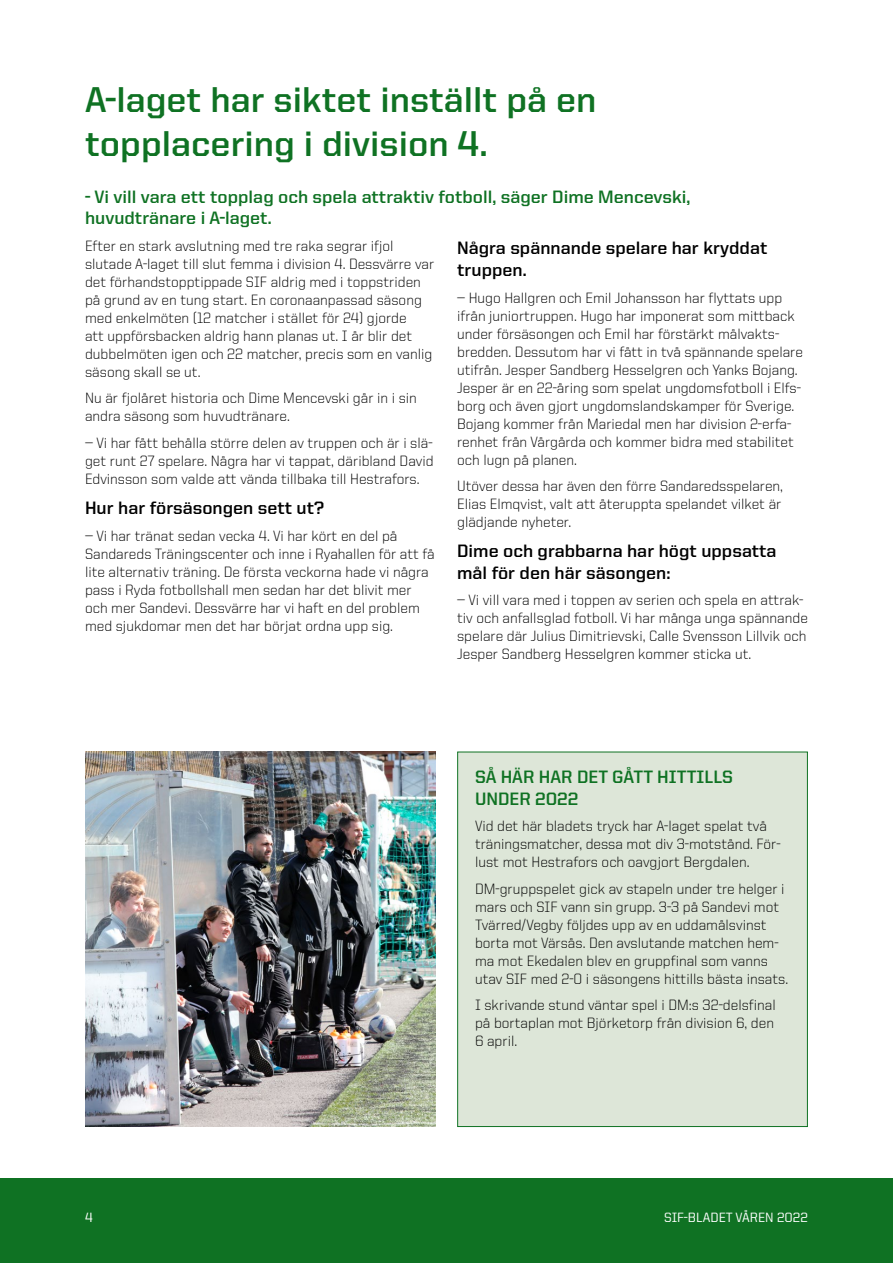
<style>
.page{position:relative;width:893px;height:1263px;background:#fff}
.page>*{position:absolute;margin:0;border:0;box-sizing:border-box;transform-origin:0 0}
.t1{font:700 36px/43.2px "United Sans Reg";color:#0f7223}
.t2{font:700 18px/21.6px "United Sans Reg";color:#0f7223}
.t3{font:700 18px/21.6px "United Sans Reg";color:#000}
.t4{font:300 15px/18px "United Sans Reg";color:#000}
.t5{font:500 13.5px "United Sans Reg";color:#fff}
</style>
<div class="page">
<div style="left:458px;top:752px;width:349px;height:374px;background:#dde6d8"></div>
<div style="left:457px;top:752px;width:351px;height:375px;border:1px solid #0f7223"></div>
<img style="left:85px;top:752px;width:351px;height:375px">
<div style="left:0;top:1178px;width:893px;height:85px;background:#0f7223"></div>
<h1 class="t1" style="left:85px;top:78px;width:513px">A-laget har siktet inställt på en topplacering i division 4.</h1>
<p class="t2" style="left:85px;top:185px;width:607px">- Vi vill vara ett topplag och spela attraktiv fotboll, säger Dime Mencevski, huvudtränare i A-laget.</p>
<p class="t4" style="left:85px;top:237px;width:351px">Efter en stark avslutning med tre raka segrar ifjol slutade A-laget till slut femma i division 4. Dessvärre var det förhandstopptippade SIF aldrig med i toppstriden på grund av en tung start. En coronaanpassad säsong med enkelmöten (12 matcher i stället för 24) gjorde<br>att uppförsbacken aldrig hann planas ut. I år blir det dubbelmöten igen och 22 matcher, precis som en vanlig säsong skall se ut.</p>
<p class="t4" style="left:85px;top:389px;width:333px">Nu är fjolåret historia och Dime Mencevski går in i sin andra säsong som huvudtränare.</p>
<p class="t4" style="left:85px;top:434px;width:350px;text-align:justify">— Vi har fått behålla större delen av truppen och är i slä&shy;get runt 27 spelare. Några har vi tappat, däribland David Edvinsson som valde att vända tillbaka till Hestrafors.</p>
<p class="t3" style="left:85px;top:497px;width:241px">Hur har försäsongen sett ut?</p>
<p class="t4" style="left:85px;top:526px;width:351px">— Vi har tränat sedan vecka 4. Vi har kört en del på Sandareds Träningscenter och inne i Ryahallen för att få lite alternativ träning. De första veckorna hade vi några pass i Ryda fotbollshall men sedan har det blivit mer och mer Sandevi. Dessvärre har vi haft en del problem med sjukdomar men det har börjat ordna upp sig.</p>
<p class="t3" style="left:457px;top:237px;width:312px">Några spännande spelare har kryddat truppen.</p>
<p class="t4" style="left:457px;top:288px;width:347px">— Hugo Hallgren och Emil Johansson har flyttats upp ifrån juniortruppen. Hugo har imponerat som mittback under försäsongen och Emil har förstärkt målvakts&shy;bredden. Dessutom har vi fått in två spännande spelare utifrån. Jesper Sandberg Hesselgren och Yanks Bojang.<br>Jesper är en 22-åring som spelat ungdomsfotboll i Elfs&shy;borg och även gjort ungdomslandskamper för Sverige.<br>Bojang kommer från Mariedal men har division 2-erfa&shy;renhet från Vårgårda och kommer bidra med stabilitet och lugn på planen.</p>
<p class="t4" style="left:457px;top:477px;width:327px;text-align:justify">Utöver dessa har även den förre Sandaredsspelaren, Elias Elmqvist, valt att återuppta spelandet vilket är glädjande nyheter.</p>
<p class="t3" style="left:457px;top:540px;width:321px">Dime och grabbarna har högt uppsatta mål för den här säsongen:</p>
<p class="t4" style="left:457px;top:591px;width:352px">— Vi vill vara med i toppen av serien och spela en attrak&shy;tiv och anfallsglad fotboll. Vi har många unga spännande spelare där Julius Dimitrievski, Calle Svensson Lillvik och Jesper Sandberg Hesselgren kommer sticka ut.</p>
<p class="t2" style="left:475px;top:766px;width:259px">SÅ HÄR HAR DET GÅTT HITTILLS<br>UNDER 2022</p>
<p class="t4" style="left:475px;top:817px;width:307px">Vid det här bladets tryck har A-laget spelat två träningsmatcher, dessa mot div 3-motstånd. För&shy;lust mot Hestrafors och oavgjort Bergdalen.</p>
<p class="t4" style="left:475px;top:879px;width:315px">DM-gruppspelet gick av stapeln under tre helger i mars och SIF vann sin grupp. 3-3 på Sandevi mot Tvärred/Vegby följdes upp av en uddamålsvinst borta mot Värsås. Den avslutande matchen hem&shy;ma mot Ekedalen blev en gruppfinal som vanns utav SIF med 2-0 i säsongens hittills bästa insats.</p>
<p class="t4" style="left:475px;top:996px;width:302px;text-align:justify">I skrivande stund väntar spel i DM:s 32-delsfinal på bortaplan mot Björketorp från division 6, den 6 april.</p>
<p class="t5" style="left:85px;top:1210px;width:9px">4</p>
<p class="t5" style="left:664px;top:1210px;width:145px">SIF-BLADET VÅREN 2022</p>
</div>
